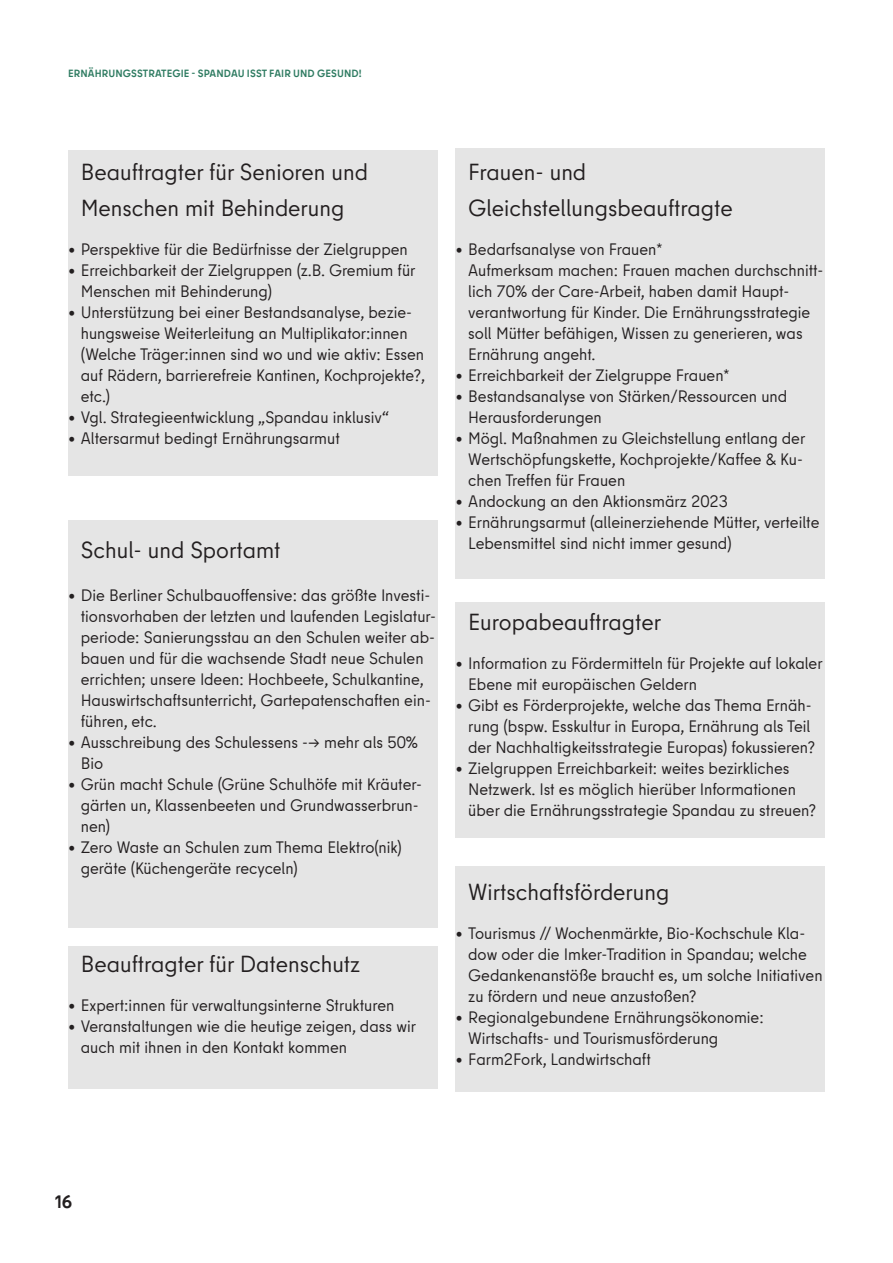
<style>
.page{position:relative;width:893px;height:1263px;background:#fff}
.page>*{position:absolute;margin:0;border:0;box-sizing:border-box;transform-origin:0 0}
.t1{font:23.25px/36px "Berlin Type";color:#231f20}
.t2{font:700 18px "Berlin Type";color:#231f20}
.t3{font:16.5px/21px "Berlin Type Office";color:#231f20}
.t4{font:700 10.5px "Berlin Type";letter-spacing:.01em;color:#2e7b61}
</style>
<div class="page">
<div style="left:68px;top:150px;width:369px;height:326px;background:#e5e5e5"></div>
<div style="left:455px;top:602px;width:370px;height:236px;background:#e5e5e5"></div>
<div style="left:455px;top:148px;width:370px;height:430px;background:#e5e5e5"></div>
<div style="left:68px;top:946px;width:369px;height:143px;background:#e5e5e5"></div>
<div style="left:455px;top:866px;width:370px;height:225px;background:#e5e5e5"></div>
<div style="left:68px;top:520px;width:369px;height:408px;background:#e5e5e5"></div>
<p class="t4" style="left:68px;top:67px;width:295px">ERNÄHRUNGSSTRATEGIE - SPANDAU ISST FAIR UND GESUND!</p>
<h1 class="t1" style="left:81px;top:154px;width:289px">Beauftragter für Senioren und<br>Menschen mit Behinderung</h1>
<p class="t3" style="left:68px;top:239px;width:341px">• Perspektive für die Bedürfnisse der Zielgruppen</p>
<p class="t3" style="left:81px;top:260px;width:336px;text-indent:-13px">• Erreichbarkeit der Zielgruppen (z.B. Gremium für<br>Menschen mit Behinderung)</p>
<p class="t3" style="left:81px;top:302px;width:346px;text-indent:-13px">• Unterstützung bei einer Bestandsanalyse, bezie&shy;hungsweise Weiterleitung an Multiplikator:innen (Welche Träger:innen sind wo und wie aktiv: Essen auf Rädern, barrierefreie Kantinen, Kochprojekte?, etc.)</p>
<p class="t3" style="left:68px;top:407px;width:323px">• Vgl. Strategieentwicklung „Spandau inklusiv“</p>
<p class="t3" style="left:68px;top:428px;width:273px">• Altersarmut bedingt Ernährungsarmut</p>
<h1 class="t1" style="left:81px;top:532px;width:201px">Schul- und Sportamt</h1>
<p class="t3" style="left:81px;top:585px;width:357px;text-indent:-13px">• Die Berliner Schulbauoffensive: das größte Investi&shy;tionsvorhaben der letzten und laufenden Legislatur&shy;periode: Sanierungsstau an den Schulen weiter ab&shy;bauen und für die wachsende Stadt neue Schulen errichten; unsere Ideen: Hochbeete, Schulkantine, Hauswirtschaftsunterricht, Gartepatenschaften ein&shy;führen, etc.</p>
<p class="t3" style="left:81px;top:732px;width:339px;text-indent:-13px">• Ausschreibung des Schulessens --&gt; mehr als 50%<br>Bio</p>
<p class="t3" style="left:81px;top:774px;width:343px;text-indent:-13px">• Grün macht Schule (Grüne Schulhöfe mit Kräuter&shy;gärten un, Klassenbeeten und Grundwasserbrun&shy;nen)</p>
<p class="t3" style="left:81px;top:837px;width:322px;text-indent:-13px">• Zero Waste an Schulen zum Thema Elektro(nik) geräte (Küchengeräte recyceln)</p>
<h1 class="t1" style="left:81px;top:946px;width:281px">Beauftragter für Datenschutz</h1>
<p class="t3" style="left:68px;top:995px;width:328px">• Expert:innen für verwaltungsinterne Strukturen</p>
<p class="t3" style="left:81px;top:1016px;width:337px;text-indent:-13px">• Veranstaltungen wie die heutige zeigen, dass wir auch mit ihnen in den Kontakt kommen</p>
<h1 class="t1" style="left:468px;top:154px;width:266px">Frauen- und<br>Gleichstellungsbeauftragte</h1>
<p class="t3" style="left:468px;top:239px;width:357px;text-indent:-13px">• Bedarfsanalyse von Frauen*<br>Aufmerksam machen: Frauen machen durchschnitt&shy;lich 70% der Care-Arbeit, haben damit Haupt&shy;verantwortung für Kinder. Die Ernährungsstrategie soll Mütter befähigen, Wissen zu generieren, was Ernährung angeht.</p>
<p class="t3" style="left:455px;top:365px;width:276px">• Erreichbarkeit der Zielgruppe Frauen*</p>
<p class="t3" style="left:468px;top:386px;width:321px;text-indent:-13px">• Bestandsanalyse von Stärken/Ressourcen und<br>Herausforderungen</p>
<p class="t3" style="left:468px;top:428px;width:338px;text-indent:-13px">• Mögl. Maßnahmen zu Gleichstellung entlang der<br>Wertschöpfungskette, Kochprojekte/Kaffee &amp; Ku&shy;chen Treffen für Frauen</p>
<p class="t3" style="left:455px;top:491px;width:274px">• Andockung an den Aktionsmärz 2023</p>
<p class="t3" style="left:468px;top:512px;width:353px;text-indent:-13px">• Ernährungsarmut (alleinerziehende Mütter, verteilte<br>Lebensmittel sind nicht immer gesund)</p>
<h1 class="t1" style="left:468px;top:604px;width:194px">Europabeauftragter</h1>
<p class="t3" style="left:468px;top:653px;width:356px;text-indent:-13px">• Information zu Fördermitteln für Projekte auf lokaler<br>Ebene mit europäischen Geldern</p>
<p class="t3" style="left:468px;top:695px;width:348px;text-indent:-13px">• Gibt es Förderprojekte, welche das Thema Ernäh&shy;rung (bspw. Esskultur in Europa, Ernährung als Teil der Nachhaltigkeitsstrategie Europas) fokussieren?</p>
<p class="t3" style="left:468px;top:758px;width:349px;text-indent:-13px">• Zielgruppen Erreichbarkeit: weites bezirkliches<br>Netzwerk. Ist es möglich hierüber Informationen über die Ernährungsstrategie Spandau zu streuen?</p>
<h1 class="t1" style="left:468px;top:874px;width:203px">Wirtschaftsförderung</h1>
<p class="t3" style="left:468px;top:923px;width:356px;text-indent:-13px">• Tourismus // Wochenmärkte, Bio-Kochschule Kla&shy;dow oder die Imker-Tradition in Spandau; welche Gedankenanstöße braucht es, um solche Initiativen zu fördern und neue anzustoßen?</p>
<p class="t3" style="left:468px;top:1007px;width:297px;text-indent:-13px">• Regionalgebundene Ernährungsökonomie:<br>Wirtschafts- und Tourismusförderung</p>
<p class="t3" style="left:455px;top:1049px;width:197px">• Farm2Fork, Landwirtschaft</p>
<p class="t2" style="left:55px;top:1190px;width:19px">16</p>
</div>
